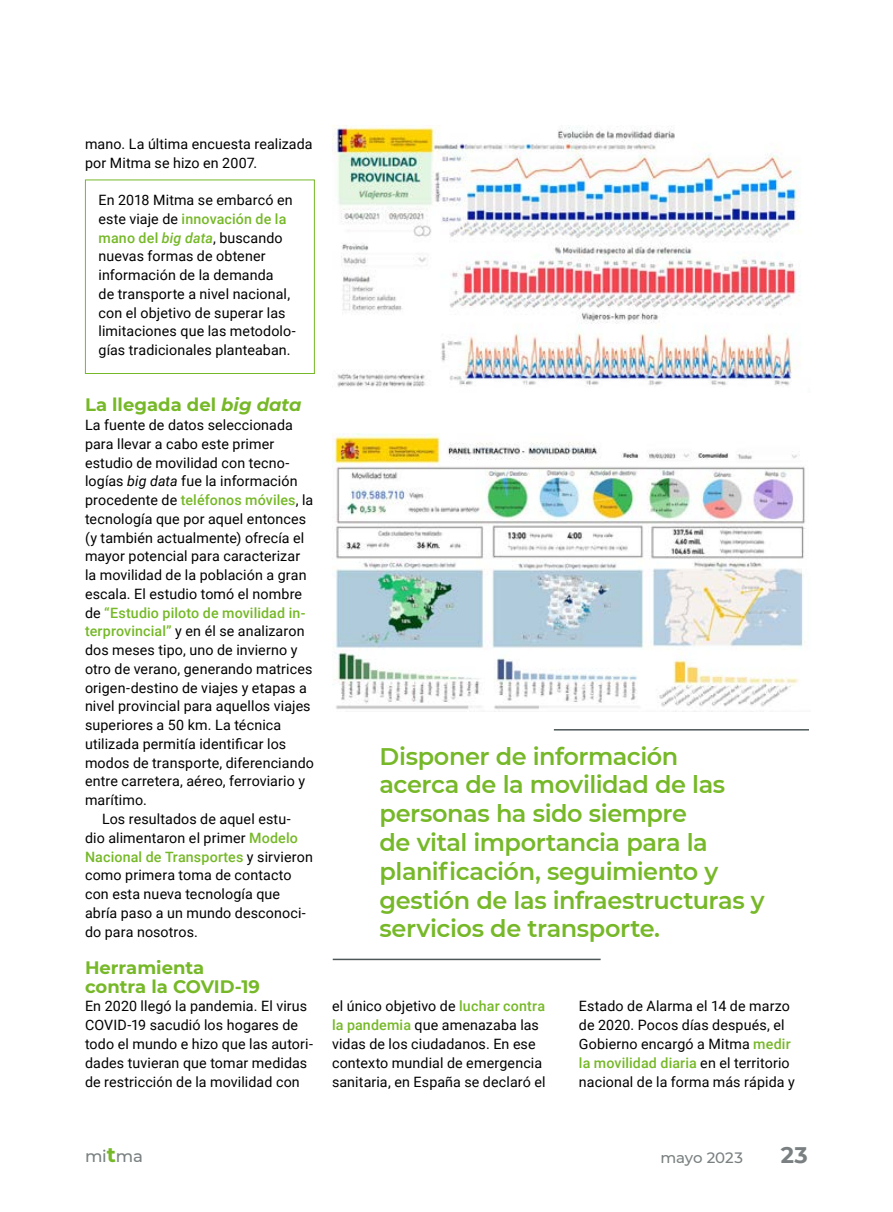
<style>
.page{position:relative;width:893px;height:1212px;background:#fff}
.page>*{position:absolute;margin:0;border:0;box-sizing:border-box;transform-origin:0 0}
.t1{font:600 24px/28.8px "Montserrat";letter-spacing:-.02em;color:#76b828}
.t2{font:700 22.5px "Montserrat";color:#7a8081}
.t3{font:700 18px/18.8px "Montserrat";color:#76b828}
.t4{font:500 16.5px "Montserrat";color:#7a8081}
.t5{font:500 15px "Montserrat";letter-spacing:-.005em;color:#7a8081}
.t6{font:14.25px/18.8px "Roboto";letter-spacing:.01em;color:#000}
.t7{font:500 14.25px "Roboto";letter-spacing:.01em;color:#76b828}
.s1{font-weight:500;color:#76b828}
.s2{font-weight:500;font-style:italic;color:#76b828}
.s3{font-style:italic}
.s4{font-weight:400;color:#000}
.s5{font-weight:700;font-size:21px;color:#76b828}
</style>
<div class="page">
<div style="left:85px;top:180px;width:230px;height:194px;border:1px solid #76b828"></div>
<img style="left:332px;top:126px;width:469px;height:261px">
<img style="left:332px;top:434px;width:474px;height:275px">
<hr style="left:554px;top:729px;width:255px;height:1px;background:#4d5758">
<hr style="left:333px;top:959px;width:268px;height:1px;background:#4d5758">
<p class="t6" style="left:85px;top:134px;width:229px">mano. La última encuesta realizada por Mitma se hizo en 2007.</p>
<p class="t6" style="left:99px;top:190px;width:199px">En 2018 Mitma se embarcó en este viaje de <span class="s1">innovación de la mano del</span> <span class="s2">big data</span>, buscando nuevas formas de obtener información de la demanda<br>de transporte a nivel nacional, con el objetivo de superar las limitaciones que las metodolo&shy;gías tradicionales planteaban.</p>
<p class="t3" style="left:85px;top:395px;width:218px">La llegada del <span class="s3">big data</span></p>
<p class="t6" style="left:85px;top:415px;width:209px">La fuente de datos seleccionada</p>
<p class="t6" style="left:85px;top:434px;width:191px">para llevar a cabo este primer</p>
<p class="t6" style="left:85px;top:453px;width:206px">estudio de movilidad con tecno-</p>
<p class="t6" style="left:85px;top:471px;width:214px">logías <span class="s3">big data</span> fue la información</p>
<p class="t7" style="left:85px;top:490px;width:230px"><span class="s4">procedente de</span> teléfonos móviles<span class="s4">, la</span></p>
<p class="t6" style="left:85px;top:509px;width:223px">tecnología que por aquel entonces</p>
<p class="t6" style="left:85px;top:528px;width:221px">(y también actualmente) ofrecía el</p>
<p class="t6" style="left:85px;top:546px;width:217px">mayor potencial para caracterizar</p>
<p class="t6" style="left:85px;top:565px;width:223px">la movilidad de la población a gran</p>
<p class="t6" style="left:85px;top:584px;width:219px">escala. El estudio tomó el nombre</p>
<p class="t7" style="left:85px;top:603px;width:222px"><span class="s4">de</span> “Estudio piloto de movilidad in-</p>
<p class="t6" style="left:85px;top:621px;width:221px"><span class="s1">terprovincial”</span> y en él se analizaron</p>
<p class="t6" style="left:85px;top:640px;width:214px">dos meses tipo, uno de invierno y</p>
<p class="t6" style="left:85px;top:659px;width:229px">otro de verano, generando matrices</p>
<p class="t6" style="left:85px;top:678px;width:223px">origen-destino de viajes y etapas a</p>
<p class="t6" style="left:85px;top:696px;width:227px">nivel provincial para aquellos viajes</p>
<p class="t6" style="left:85px;top:715px;width:198px">superiores a 50 km. La técnica</p>
<p class="t6" style="left:85px;top:734px;width:203px">utilizada permitía identificar los</p>
<p class="t6" style="left:85px;top:753px;width:230px">modos de transporte, diferenciando</p>
<p class="t6" style="left:85px;top:771px;width:222px">entre carretera, aéreo, ferroviario y</p>
<p class="t6" style="left:85px;top:790px;width:63px">marítimo.</p>
<p class="t6" style="left:102px;top:809px;width:190px">Los resultados de aquel estu-</p>
<p class="t6" style="left:85px;top:828px;width:214px">dio alimentaron el primer <span class="s1">Modelo</span></p>
<p class="t7" style="left:85px;top:846px;width:229px">Nacional de Transportes <span class="s4">y sirvieron</span></p>
<p class="t6" style="left:85px;top:865px;width:208px">como primera toma de contacto</p>
<p class="t6" style="left:85px;top:884px;width:197px">con esta nueva tecnología que</p>
<p class="t6" style="left:85px;top:903px;width:222px">abría paso a un mundo desconoci-</p>
<p class="t6" style="left:85px;top:921px;width:114px">do para nosotros.</p>
<p class="t3" style="left:85px;top:957px;width:176px">Herramienta contra la COVID-19</p>
<p class="t6" style="left:85px;top:996px;width:229px">En 2020 llegó la pandemia. El virus COVID-19 sacudió los hogares de todo el mundo e hizo que las autori&shy;dades tuvieran que tomar medidas de restricción de la movilidad con</p>
<h1 class="t1" style="left:379px;top:740px;width:387px">Disponer de información<br>acerca de la movilidad de las personas ha sido siempre<br>de vital importancia para la planificación, seguimiento y gestión de las infraestructuras y servicios de transporte.</h1>
<p class="t6" style="left:332px;top:996px;width:215px">el único objetivo de <span class="s1">luchar contra la pandemia</span> que amenazaba las vidas de los ciudadanos. En ese contexto mundial de emergencia sanitaria, en España se declaró el</p>
<p class="t6" style="left:579px;top:996px;width:217px">Estado de Alarma el 14 de marzo de 2020. Pocos días después, el<br>Gobierno encargó a Mitma <span class="s1">medir la movilidad diaria</span> en el territorio nacional de la forma más rápida y</p>
<p class="t4" style="left:85px;top:1144px;width:59px">mi<span class="s5">t</span>ma</p>
<p class="t5" style="left:660px;top:1147px;width:84px">mayo 2023</p>
<h2 class="t2" style="left:781px;top:1139px;width:29px">23</h2>
</div>
